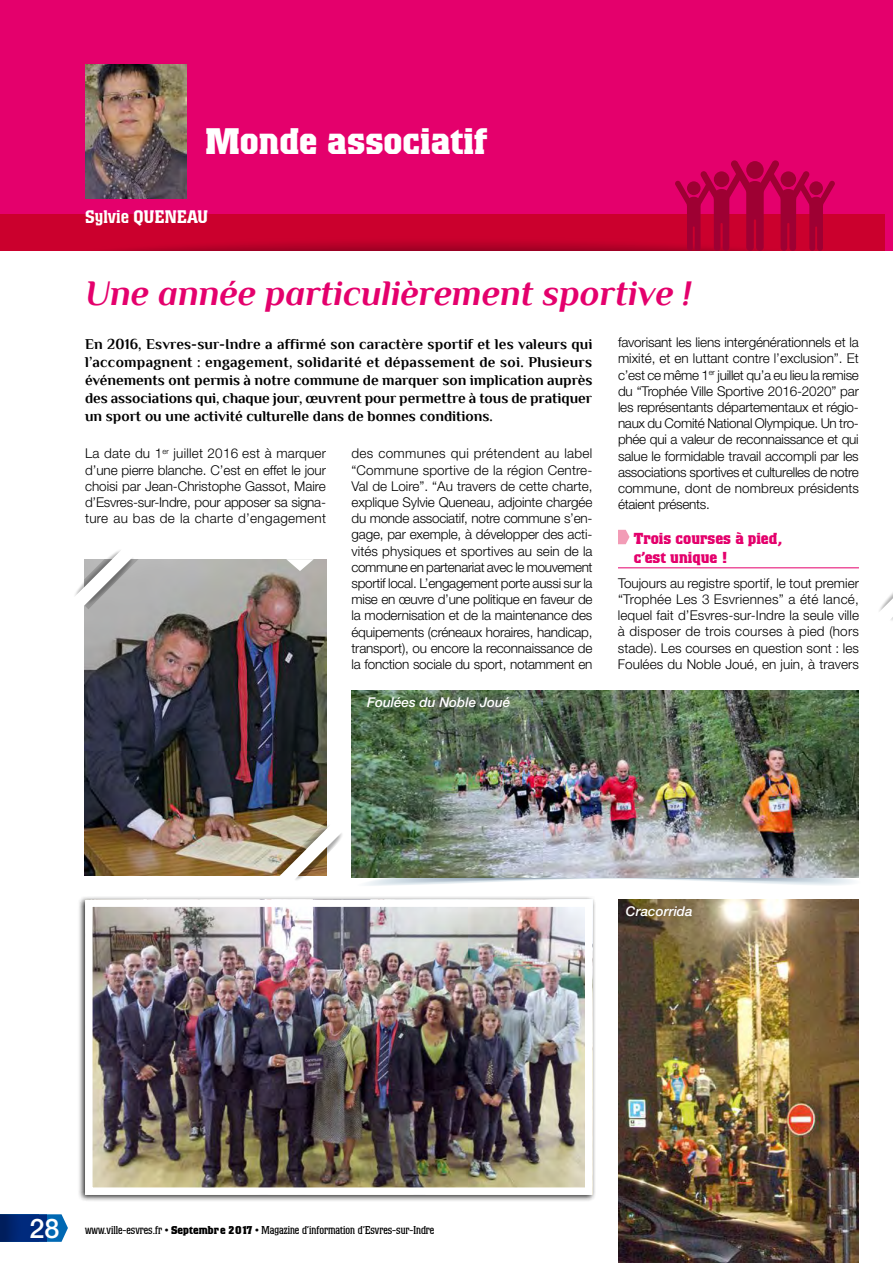
<style>
.page{position:relative;width:893px;height:1263px;background:#fff}
.page>*{position:absolute;margin:0;border:0;box-sizing:border-box;transform-origin:0 0}
.t1{font:700 36.45px "Colossalis";color:#fff}
.t2{font:italic 700 36px "Philosopher";color:#e4006c}
.t3{font:500 27px "Helvetica Neue LT Std";color:#fff}
.t4{font:500 18px "Colossalis";color:#fff}
.t5{font:700 15.75px/18.9px "Colossalis";color:#e4006c}
.t6{font:700 15px/18px "Philosopher";color:#000;text-align:justify}
.t7{font:300 13.5px/16.2px "Helvetica Neue LT Std";color:#000;text-align:justify}
.t8{font:italic 500 13.5px "Helvetica Neue LT Std";color:#fff}
.t9{font:11.25px "Colossalis";color:#000}
.s1{font-weight:700}
</style>
<div class="page">
<img style="left:0;top:0;width:893px;height:1263px">
<h1 class="t1" style="left:206px;top:120px;width:283px">Monde associatif</h1>
<h3 class="t4" style="left:85px;top:207px;width:125px">Sylvie QUENEAU</h3>
<h2 class="t2" style="left:85px;top:274px;width:608px">Une année particulièrement sportive !</h2>
<p class="t6" style="left:85px;top:335px;width:509px">En 2016, Esvres-sur-Indre a affirmé son caractère sportif et les valeurs qui l’accompagnent : engagement, solidarité et dépassement de soi. Plusieurs événements ont permis à notre commune de marquer son implication auprès des associations qui, chaque jour, œuvrent pour permettre à tous de pratiquer un sport ou une activité culturelle dans de bonnes conditions.</p>
<p class="t7" style="left:85px;top:445px;width:243px">La date du 1<sup>er</sup> juillet 2016 est à marquer d’une pierre blanche. C’est en effet le jour choisi par Jean-Christophe Gassot, Maire d’Esvres-sur-Indre, pour apposer sa signa&shy;ture au bas de la charte d’engagement</p>
<p class="t7" style="left:352px;top:445px;width:243px">des communes qui prétendent au label “Commune sportive de la région Centre-Val de Loire”. “Au travers de cette charte, explique Sylvie Queneau, adjointe chargée du monde associatif, notre commune s’en&shy;gage, par exemple, à développer des acti&shy;vités physiques et sportives au sein de la commune en partenariat avec le mouvement sportif local. L’engagement porte aussi sur la mise en œuvre d’une politique en faveur de la modernisation et de la maintenance des équipements (créneaux horaires, handicap, transport), ou encore la reconnaissance de la fonction sociale du sport, notamment en</p>
<p class="t7" style="left:618px;top:334px;width:243px">favorisant les liens intergénérationnels et la mixité, et en luttant contre l’exclusion”. Et c’est ce même 1<sup>er</sup> juillet qu’a eu lieu la remise du “Trophée Ville Sportive 2016-2020” par les représentants départementaux et régio&shy;naux du Comité National Olympique. Un tro&shy;phée qui a valeur de reconnaissance et qui salue le formidable travail accompli par les associations sportives et culturelles de notre commune, dont de nombreux présidents étaient présents.</p>
<p class="t5" style="left:634px;top:529px;width:150px">Trois courses à pied, c’est unique !</p>
<p class="t7" style="left:618px;top:575px;width:243px">Toujours au registre sportif, le tout premier “Trophée Les 3 Esvriennes” a été lancé, lequel fait d’Esvres-sur-Indre la seule ville à disposer de trois courses à pied (hors stade). Les courses en question sont : les Foulées du Noble Joué, en juin, à travers</p>
<p class="t8" style="left:367px;top:695px;width:145px">Foulées du Noble Joué</p>
<p class="t8" style="left:626px;top:903px;width:68px">Cracorrida</p>
<h3 class="t3" style="left:30px;top:1212px;width:32px">28</h3>
<p class="t9" style="left:85px;top:1223px;width:351px">www.ville-esvres.fr • <span class="s1">Septembre 2017</span> • Magazine d’information d’Esvres-sur-Indre</p>
</div>
